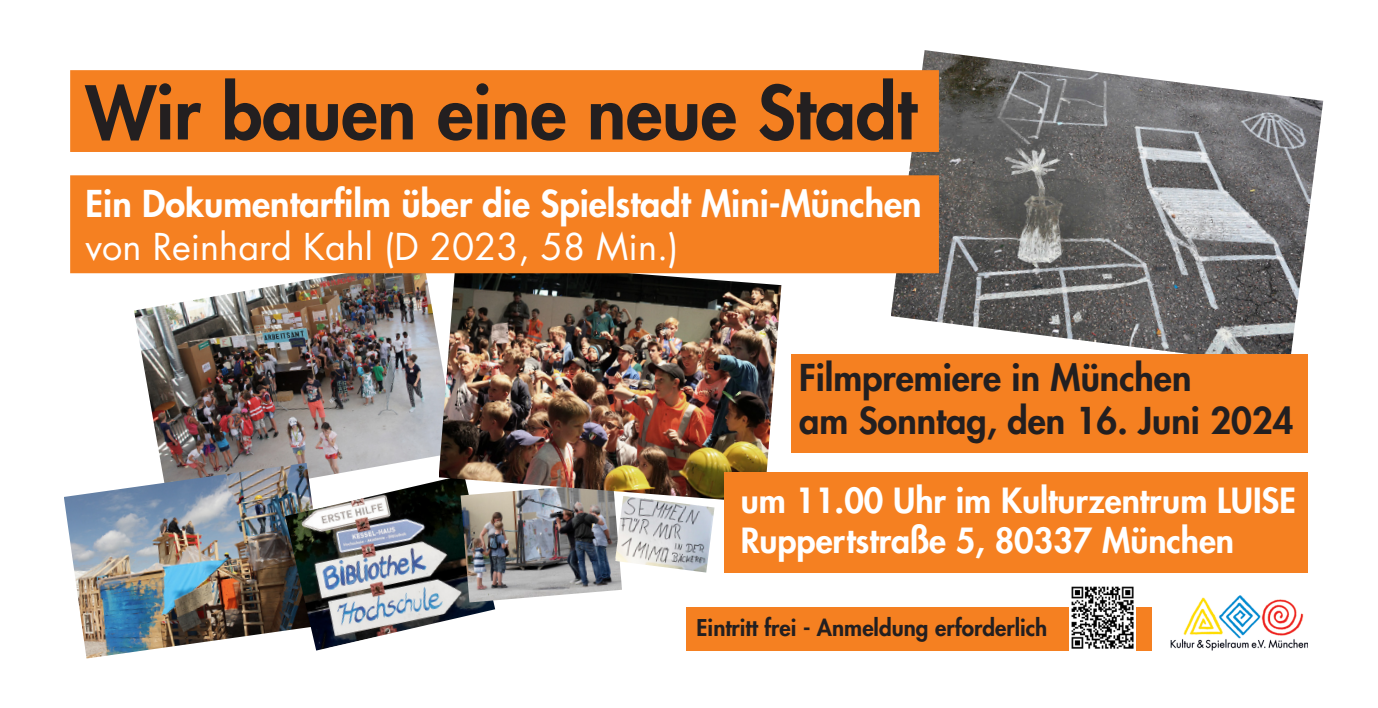
<style>
.page{position:relative;width:1378px;height:708px;background:#fff}
.page>*{position:absolute;margin:0;border:0;box-sizing:border-box;transform-origin:0 0}
.t1{font:800 72px "Futura Std";color:#231f20}
.t2{font:800 36px "Futura Std";color:#fff}
.t3{font:800 36px "Futura Std";color:#231f20}
.t4{font:36px "Futura Std";color:#fff}
.t5{font:800 33.75px "Futura Std";color:#fff}
.t6{font:800 22.5px "Futura Std";color:#231f20}
</style>
<div class="page">
<img style="left:134px;top:273px;width:304px;height:202px">
<img style="left:891px;top:50px;width:432px;height:317px">
<div style="left:686px;top:607px;width:465px;height:44px;background:#f58021"></div>
<div style="left:70px;top:70px;width:869px;height:82px;background:#f58021;border:2px solid #f58021"></div>
<div style="left:791px;top:354px;width:516px;height:99px;background:#f58021"></div>
<img style="left:1170px;top:595px;width:137px;height:56px">
<img style="left:64px;top:463px;width:265px;height:195px">
<img style="left:1070px;top:586px;width:65px;height:65px">
<img style="left:285px;top:475px;width:210px;height:176px">
<img style="left:460px;top:503px;width:162px;height:99px">
<img style="left:438px;top:273px;width:343px;height:230px">
<div style="left:724px;top:472px;width:583px;height:101px;background:#f58021"></div>
<img style="left:615px;top:496px;width:99px;height:77px">
<div style="left:70px;top:175px;width:869px;height:98px;background:#f58021;border:2px solid #f58021"></div>
<p class="t1" style="left:86px;top:67px;width:832px">Wir bauen eine neue Stadt</p>
<p class="t2" style="left:86px;top:181px;width:837px">Ein Dokumentarfilm über die Spielstadt Mini-München</p>
<p class="t4" style="left:86px;top:224px;width:594px">von Reinhard Kahl (D 2023, 58 Min.)</p>
<p class="t3" style="left:799px;top:355px;width:394px">Filmpremiere in München</p>
<p class="t3" style="left:799px;top:398px;width:496px">am Sonntag, den 16. Juni 2024</p>
<p class="t5" style="left:740px;top:479px;width:557px">um 11.00 Uhr im Kulturzentrum LUISE</p>
<p class="t5" style="left:740px;top:519px;width:495px">Ruppertstraße 5, 80337 München</p>
<p class="t6" style="left:696px;top:613px;width:352px">Eintritt frei - Anmeldung erforderlich</p>
</div>
